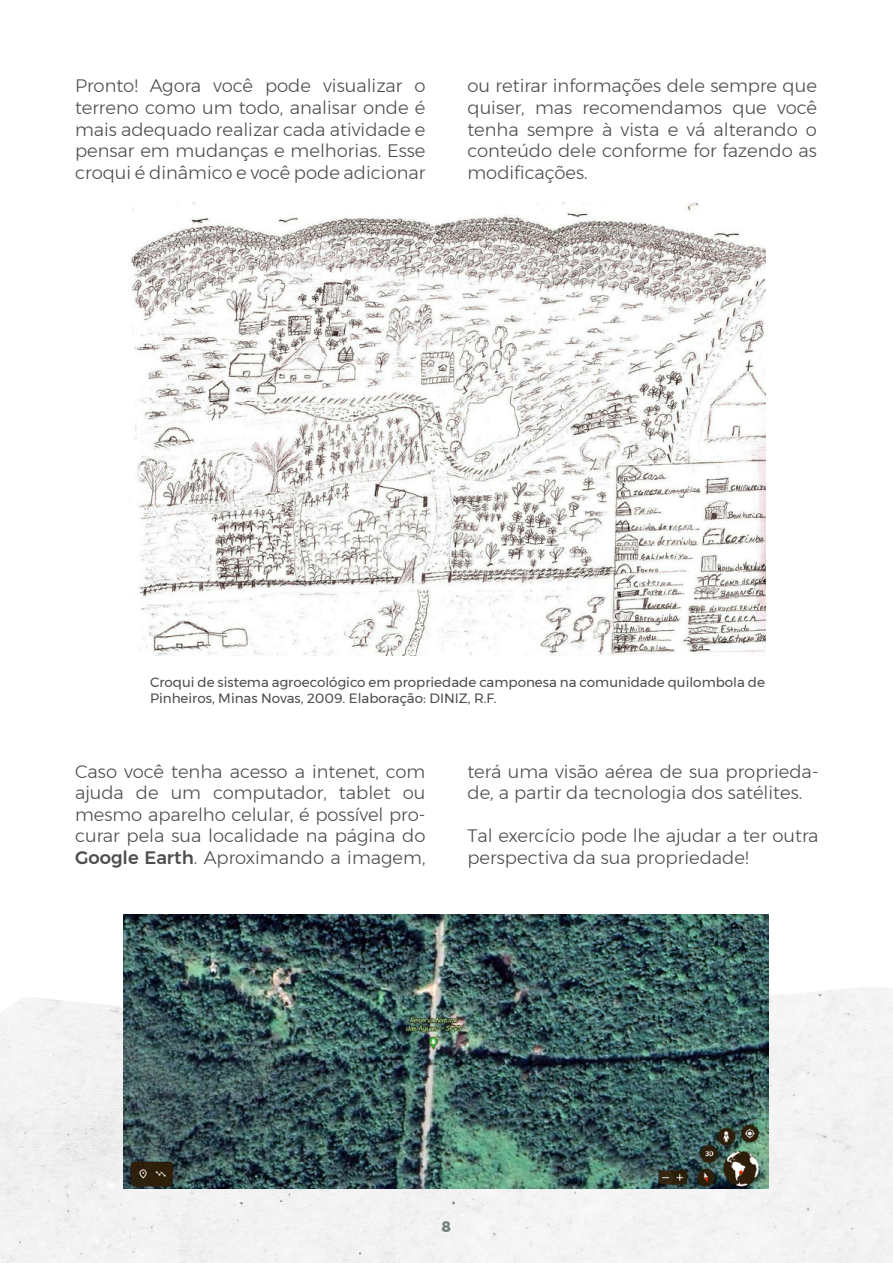
<style>
.page{position:relative;width:893px;height:1263px;background:#fff}
.page>*{position:absolute;margin:0;border:0;box-sizing:border-box;transform-origin:0 0}
.TEXTO_GERAL{font:300 18px/21.6px "Montserrat";color:#4d4d4d;text-align:justify}
.t1{font:800 15px "Montserrat";color:#7d8a82}
.TEXTO_GERAL-2{font:13.5px/16.2px "Montserrat";color:#4d4d4d}
.s1{font-weight:500}
</style>
<div class="page">
<img style="left:0;top:937px;width:893px;height:326px">
<img style="left:131px;top:203px;width:634px;height:453px">
<img style="left:124px;top:914px;width:645px;height:274px">
<p class="TEXTO_GERAL" style="left:75px;top:75px;width:352px">Pronto! Agora você pode visualizar o terreno como um todo, analisar onde é mais adequado realizar cada atividade e pensar em mudanças e melhorias. Esse croqui é dinâmico e você pode adicionar</p>
<p class="TEXTO_GERAL" style="left:467px;top:75px;width:351px">ou retirar informações dele sempre que quiser, mas recomendamos que você tenha sempre à vista e vá alterando o conteúdo dele conforme for fazendo as modificações.</p>
<p class="TEXTO_GERAL-2" style="left:150px;top:674px;width:617px">Croqui de sistema agroecológico em propriedade camponesa na comunidade quilombola de<br>Pinheiros, Minas Novas, 2009. Elaboração: DINIZ, R.F.</p>
<p class="TEXTO_GERAL" style="left:75px;top:760px;width:352px">Caso você tenha acesso a intenet, com ajuda de um computador, tablet ou mesmo aparelho celular, é possível pro&shy;curar pela sua localidade na página do <span class="s1">Google Earth</span>. Aproximando a imagem,</p>
<p class="TEXTO_GERAL" style="left:467px;top:760px;width:353px">terá uma visão aérea de sua proprieda&shy;de, a partir da tecnologia dos satélites.</p>
<p class="TEXTO_GERAL" style="left:467px;top:825px;width:353px">Tal exercício pode lhe ajudar a ter outra perspectiva da sua propriedade!</p>
<p class="t1" style="left:442px;top:1215px;width:11px">8</p>
</div>
